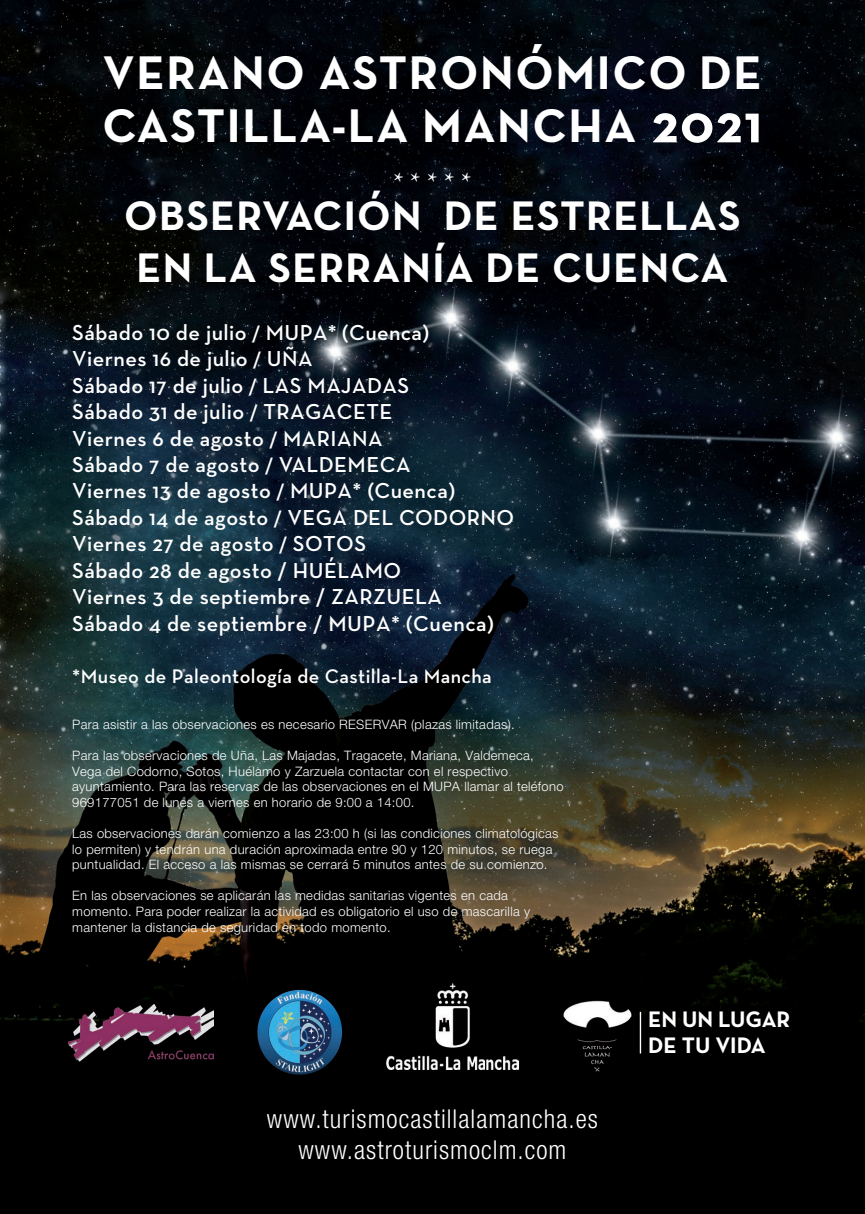
<style>
.page{position:relative;width:865px;height:1214px;background:#fff}
.page>*{position:absolute;margin:0;border:0;box-sizing:border-box;transform-origin:0 0}
.t1{font:700 48px/53.6px "Neutra Text";letter-spacing:.035em;color:#fff}
.t2{font:700 42px "Neutra Text";letter-spacing:.03em;color:#fff}
.t3{font:300 condensed 26px/31.2px "Helvetica Neue LT Pro";letter-spacing:.04em;color:#fff;text-align:center}
.t4{font:26px "Minion Pro";color:#fff}
.t5{font:700 22.8px/25.9px "Neutra Text";color:#fff}
.t6{font:600 22px/26.5px "Neutra Text";letter-spacing:.02em;color:#fff}
.t7{font:600 20px "Neutra Text";letter-spacing:.02em;color:#fff}
.t8{font:300 13px/15.6px "Helvetica Neue LT Pro";letter-spacing:.025em;color:#fff}
.s1{font-size:55px}
.s2{font-size:20px}
</style>
<div class="page">
<img style="left:0;top:0;width:865px;height:1213px">
<img style="left:562px;top:987px;width:70px;height:90px">
<hr style="left:639px;top:1011px;width:2px;height:42px;background:#fff">
<img style="left:257px;top:989px;width:85px;height:85px;border-radius:42px">
<img style="left:386px;top:983px;width:132px;height:85px">
<img style="left:68px;top:1003px;width:145px;height:58px">
<h1 class="t1" style="left:103px;top:45px;width:661px">VERANO ASTRONÓMICO DE<br>CASTILLA-LA MANCHA <span class="s1">2021</span></h1>
<h3 class="t4" style="left:393px;top:164px;width:80px">* * * * *</h3>
<h2 class="t2" style="left:124px;top:189px;width:618px">OBSERVACIÓN DE ESTRELLAS</h2>
<h2 class="t2" style="left:136px;top:241px;width:593px">EN LA SERRANÍA DE CUENCA</h2>
<p class="t6" style="left:72px;top:319px;width:443px">Sábado 10 de julio <span class="s2">/</span> MUPA* (Cuenca)<br>Viernes 16 de julio <span class="s2">/</span> UÑA<br>Sábado 17 de julio <span class="s2">/</span> LAS MAJADAS<br>Sábado 31 de julio <span class="s2">/</span> TRAGACETE<br>Viernes 6 de agosto <span class="s2">/</span> MARIANA<br>Sábado 7 de agosto <span class="s2">/</span> VALDEMECA<br>Viernes 13 de agosto <span class="s2">/</span> MUPA* (Cuenca)<br>Sábado 14 de agosto <span class="s2">/</span> VEGA DEL CODORNO<br>Viernes 27 de agosto <span class="s2">/</span> SOTOS<br>Sábado 28 de agosto / HUÉLAMO<br>Viernes 3 de septiembre / ZARZUELA<br>Sábado 4 de septiembre / MUPA* (Cuenca)</p>
<h3 class="t7" style="left:72px;top:663px;width:421px">*Museo de Paleontología de Castilla-La Mancha</h3>
<p class="t8" style="left:72px;top:716px;width:444px">Para asistir a las observaciones es necesario RESERVAR (plazas limitadas).</p>
<p class="t8" style="left:72px;top:747px;width:493px">Para las observaciones de Uña, Las Majadas, Tragacete, Mariana, Valdemeca, Vega del Codorno, Sotos, Huélamo y Zarzuela contactar con el respectivo ayuntamiento. Para las reservas de las observaciones en el MUPA llamar al teléfono 969177051 de lunes a viernes en horario de 9:00 a 14:00.</p>
<p class="t8" style="left:72px;top:825px;width:488px">Las observaciones darán comienzo a las 23:00 h (si las condiciones climatológicas lo permiten) y tendrán una duración aproximada entre 90 y 120 minutos, se ruega puntualidad. El acceso a las mismas se cerrará 5 minutos antes de su comienzo.</p>
<p class="t8" style="left:72px;top:887px;width:459px">En las observaciones se aplicarán las medidas sanitarias vigentes en cada momento. Para poder realizar la actividad es obligatorio el uso de mascarilla y mantener la distancia de seguridad en todo momento.</p>
<h3 class="t3" style="left:267px;top:1102px;width:332px">www.turismocastillalamancha.es www.astroturismoclm.com</h3>
<h3 class="t5" style="left:648px;top:1005px;width:144px">EN UN LUGAR<br>DE TU VIDA</h3>
</div>
